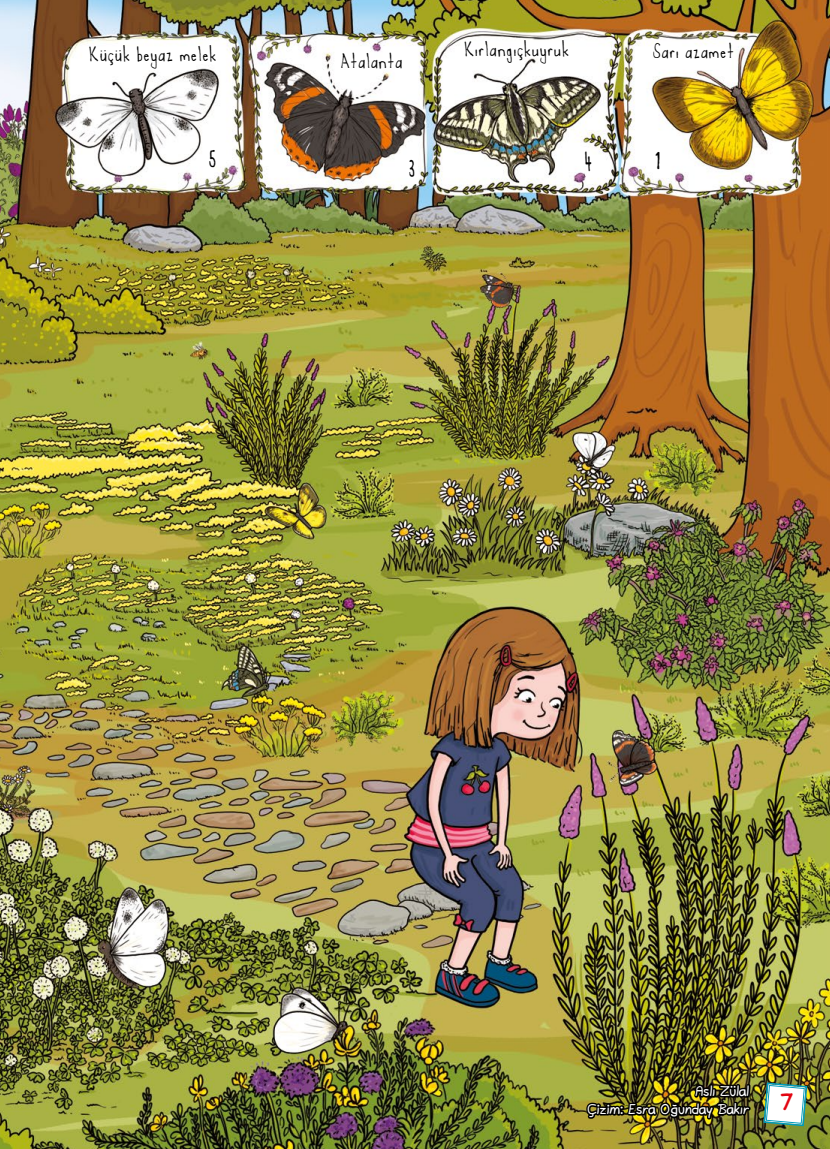
<style>
.page{position:relative;width:830px;height:1149px;background:#fff}
.page>*{position:absolute;margin:0;border:0;box-sizing:border-box;transform-origin:0 0}
.t1{font:27px "Agent C";color:#000}
.t2{font:21px "Agent C";color:#000}
.t3{font:13.5px/18px "Lavi";color:#fff;text-align:right}
</style>
<div class="page">
<img style="left:0;top:0;width:829px;height:1148px">
<img style="left:584px;top:1019px;width:169px;height:129px">
<img style="left:762px;top:1051px;width:45px;height:97px">
<p class="t2" style="left:89px;top:42px;width:130px">Küçük beyaz melek</p>
<p class="t1" style="left:208px;top:143px;width:10px">5</p>
<p class="t2" style="left:340px;top:49px;width:64px">Atalanta</p>
<p class="t2" style="left:463px;top:37px;width:107px">Kırlangıçkuyruk</p>
<p class="t2" style="left:652px;top:39px;width:83px">Sarı azamet</p>
<p class="t1" style="left:408px;top:153px;width:9px">3</p>
<p class="t1" style="left:584px;top:144px;width:10px">4</p>
<p class="t1" style="left:655px;top:144px;width:7px">1</p>
<p class="t3" style="left:587px;top:1081px;width:163px">Aslı Zülal<br>Çizim: Esra Oğunday Bakır</p>
</div>
